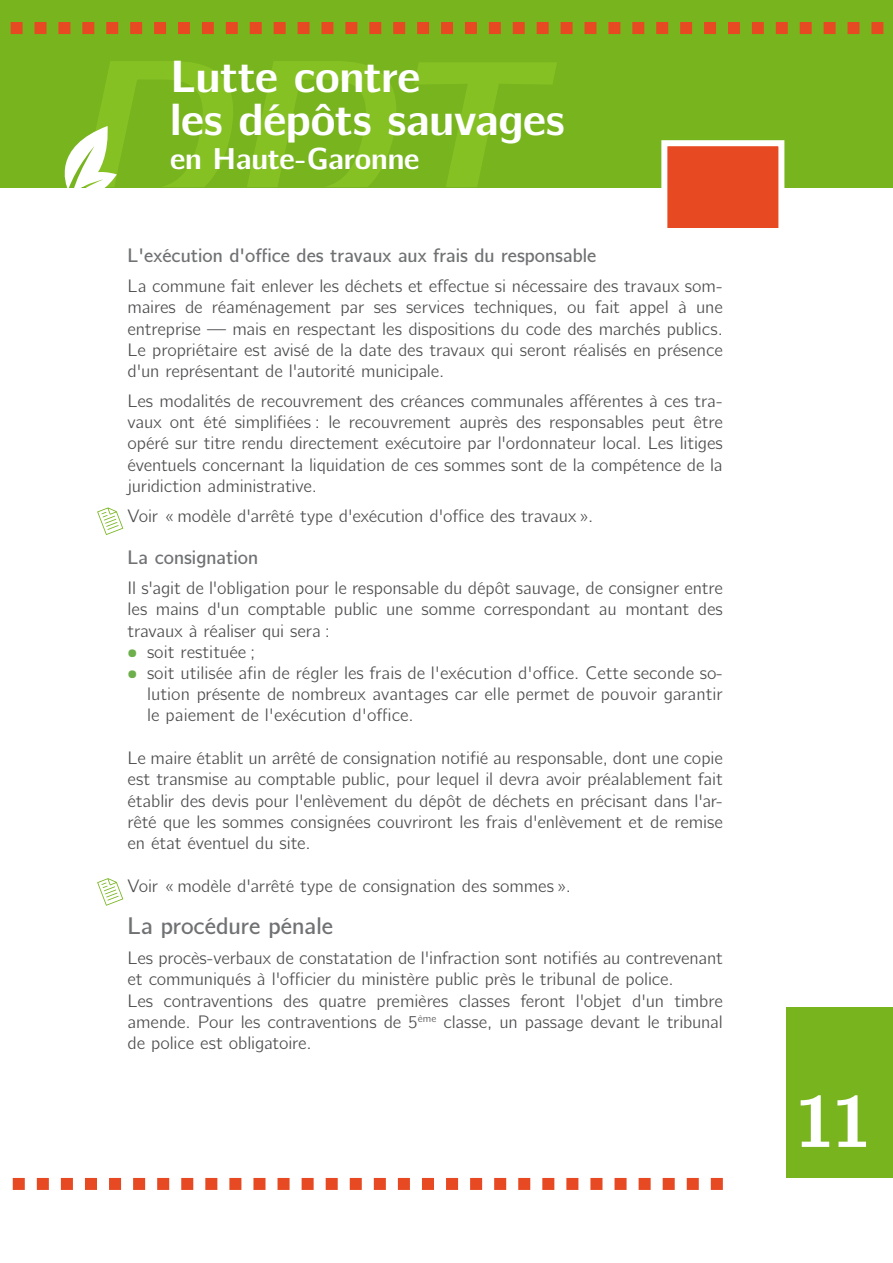
<style>
.page{position:relative;width:893px;height:1263px;background:#fff}
.page>*{position:absolute;margin:0;border:0;box-sizing:border-box;transform-origin:0 0}
.t1{font:700 72px "CMU Bright";color:#fff}
.t2{font:700 45px/42.5px "CMU Bright";letter-spacing:-.01em;color:#fff}
.t3{font:700 30px "CMU Bright";color:#fff}
.t4{font:600 24px "CMU Bright";color:#707173}
.t5{font:600 19.5px "CMU Bright";color:#707173}
.t6{font:18px/21.3px "CMU Bright";letter-spacing:-.01em;color:#4c4c4e;text-align:justify}
.s1{font-weight:700;color:#6daf4b}
</style>
<div class="page">
<div style="left:0;top:0;width:893px;height:187px;background:#77b41e"></div>
<svg style="left:11px;top:22px;width:872px;height:12px"></svg>
<svg style="left:13px;top:1178px;width:710px;height:12px"></svg>
<div style="left:787px;top:1008px;width:106px;height:170px;background:#77b41e"></div>
<div style="left:661px;top:140px;width:123px;height:94px;background:#e74a23;border:6px solid #fff"></div>
<svg style="left:52px;top:138px;width:65px;height:50px"></svg>
<svg style="left:84px;top:61px;width:473px;height:126px"></svg>
<svg style="left:97px;top:507px;width:26px;height:28px"></svg>
<svg style="left:97px;top:878px;width:26px;height:28px"></svg>
<h2 class="t2" style="left:170px;top:54px;width:396px">Lutte contre<br>les dépôts sauvages</h2>
<h3 class="t3" style="left:170px;top:133px;width:251px">en Haute-Garonne</h3>
<p class="t5" style="left:128px;top:239px;width:470px">L'exécution d'office des travaux aux frais du responsable</p>
<p class="t6" style="left:128px;top:273px;width:597px">La commune fait enlever les déchets et effectue si nécessaire des travaux som&shy;maires de réaménagement par ses services techniques, ou fait appel à une entreprise — mais en respectant les dispositions du code des marchés publics.<br>Le propriétaire est avisé de la date des travaux qui seront réalisés en présence d'un représentant de l'autorité municipale.</p>
<p class="t6" style="left:128px;top:388px;width:597px">Les modalités de recouvrement des créances communales afférentes à ces tra&shy;vaux ont été simplifiées : le recouvrement auprès des responsables peut être opéré sur titre rendu directement exécutoire par l'ordonnateur local. Les litiges éventuels concernant la liquidation de ces sommes sont de la compétence de la juridiction administrative.</p>
<p class="t6" style="left:128px;top:503px;width:467px">Voir « modèle d'arrêté type d'exécution d'office des travaux ».</p>
<p class="t5" style="left:128px;top:541px;width:132px">La consignation</p>
<p class="t6" style="left:128px;top:575px;width:597px">Il s'agit de l'obligation pour le responsable du dépôt sauvage, de consigner entre les mains d'un comptable public une somme correspondant au montant des travaux à réaliser qui sera :</p>
<p class="t6" style="left:128px;top:639px;width:129px"><span class="s1">•</span> soit restituée ;</p>
<p class="t6" style="left:147px;top:660px;width:577px;text-indent:-19px"><span class="s1">•</span> soit utilisée afin de régler les frais de l'exécution d'office. Cette seconde so&shy;lution présente de nombreux avantages car elle permet de pouvoir garantir le paiement de l'exécution d'office.</p>
<p class="t6" style="left:128px;top:745px;width:597px">Le maire établit un arrêté de consignation notifié au responsable, dont une copie est transmise au comptable public, pour lequel il devra avoir préalablement fait établir des devis pour l'enlèvement du dépôt de déchets en précisant dans l'ar&shy;rêté que les sommes consignées couvriront les frais d'enlèvement et de remise en état éventuel du site.</p>
<p class="t6" style="left:128px;top:873px;width:445px">Voir « modèle d'arrêté type de consignation des sommes ».</p>
<h3 class="t4" style="left:128px;top:905px;width:207px">La procédure pénale</h3>
<p class="t6" style="left:128px;top:945px;width:597px;text-align:left">Les procès-verbaux de constatation de l'infraction sont notifiés au contrevenant et communiqués à l'officier du ministère public près le tribunal de police.<br>Les contraventions des quatre premières classes feront l'objet d'un timbre amende. Pour les contraventions de 5<sup>ème</sup> classe, un passage devant le tribunal de police est obligatoire.</p>
<h1 class="t1" style="left:795px;top:1061px;width:78px">11</h1>
</div>
